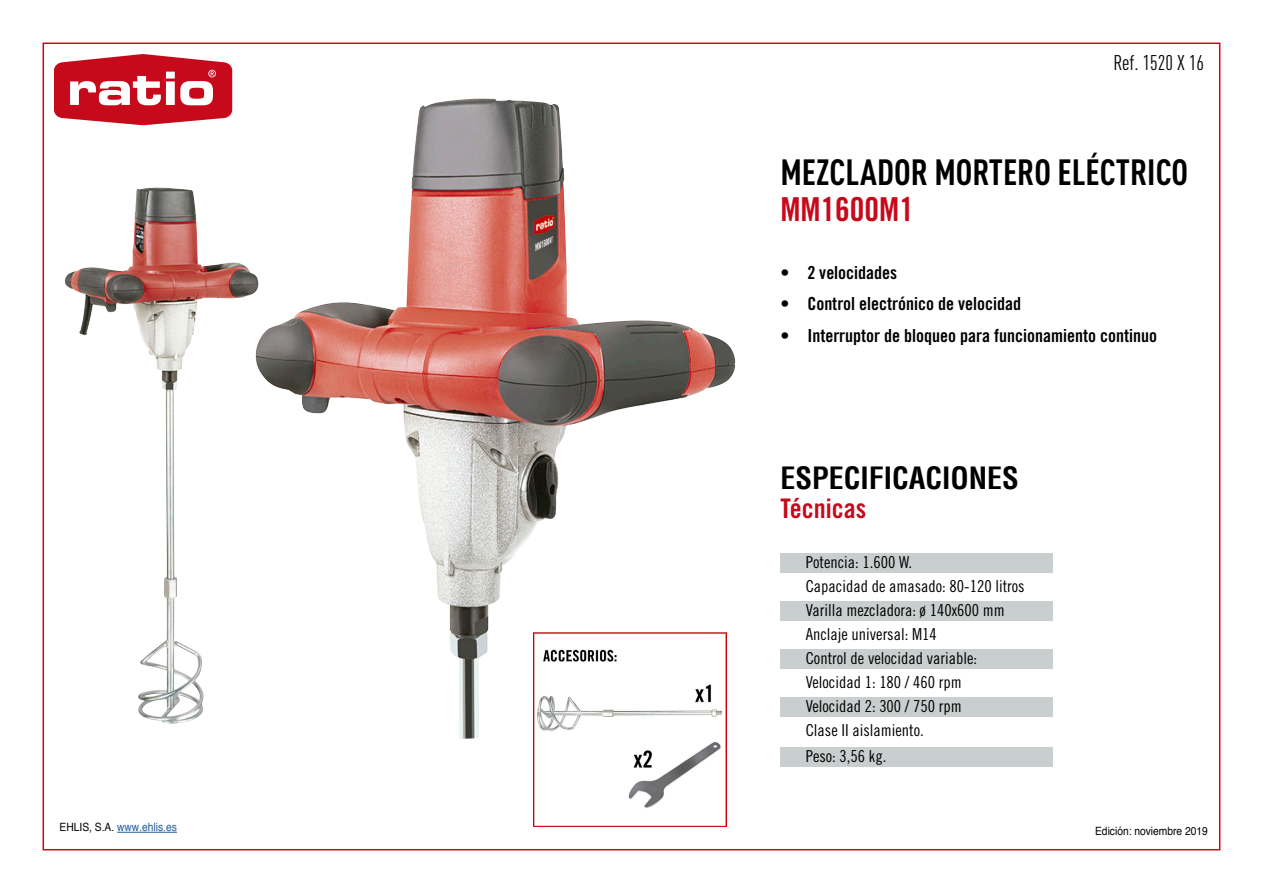
<style>
.page{position:relative;width:1263px;height:893px;background:#fff}
.page>*{position:absolute;margin:0;border:0;box-sizing:border-box;transform-origin:0 0}
.t1{font:700 36px "DIN Cond";color:#000}
.t2{font:33px "Trade Gothic LT Std Bd Cn 20";color:#c60a1c}
.t3{font:700 condensed 30px "Helvetica";color:#000}
.t4{font:27px "Trade Gothic LT Std Bd Cn 20";color:#c60a1c}
.t5{font:21px "DIN Cond";color:#000}
.t6{font:18px "Trade Gothic LT Std Bd Cn 20";color:#000}
.t7{font:16.5px "Trade Gothic LT Std Cn 18";color:#000}
.t8{font:11.4px "Helvetica";color:#235d9b;scale:.9 1}
.t9{font:11.4px "Helvetica";color:#000;scale:.9 1}
.s1{color:#000}
</style>
<div class="page">
<svg style="left:54px;top:54px;width:178px;height:71px"></svg>
<hr style="left:117px;top:832px;width:60px;height:1px;background:#235d9b">
<div style="left:780px;top:747px;width:272px;height:19px;background:#c9cecf"></div>
<div style="left:780px;top:553px;width:272px;height:20px;background:#c9cecf"></div>
<div style="left:780px;top:602px;width:272px;height:19px;background:#c9cecf"></div>
<div style="left:780px;top:650px;width:272px;height:19px;background:#c9cecf"></div>
<div style="left:780px;top:698px;width:272px;height:19px;background:#c9cecf"></div>
<img style="left:255px;top:102px;width:481px;height:637px">
<img style="left:65px;top:188px;width:139px;height:536px">
<img style="left:533px;top:632px;width:194px;height:195px">
<p class="t8" style="left:60px;top:819px;width:132px"><span class="s1">EHLIS, S.A.</span> www.ehlis.es</p>
<p class="t5" style="left:1113px;top:50px;width:92px">Ref. 1520 X 16</p>
<p class="t1" style="left:780px;top:150px;width:409px">MEZCLADOR MORTERO ELÉCTRICO</p>
<p class="t2" style="left:780px;top:189px;width:135px">MM1600M1</p>
<p class="t6" style="left:780px;top:261px;width:118px">• 2 velocidades</p>
<p class="t6" style="left:780px;top:293px;width:242px">• Control electrónico de velocidad</p>
<p class="t6" style="left:780px;top:324px;width:378px">• Interruptor de bloqueo para funcionamiento continuo</p>
<p class="t3" style="left:780px;top:459px;width:240px">ESPECIFICACIONES</p>
<p class="t4" style="left:780px;top:491px;width:87px">Técnicas</p>
<p class="t7" style="left:806px;top:552px;width:108px">Potencia: 1.600 W.</p>
<p class="t7" style="left:806px;top:576px;width:220px">Capacidad de amasado: 80-120 litros</p>
<p class="t7" style="left:806px;top:600px;width:201px">Varilla mezcladora: ø 140x600 mm</p>
<p class="t7" style="left:806px;top:624px;width:133px">Anclaje universal: M14</p>
<p class="t7" style="left:806px;top:648px;width:173px">Control de velocidad variable:</p>
<p class="t7" style="left:806px;top:672px;width:158px">Velocidad 1: 180 / 460 rpm</p>
<p class="t7" style="left:806px;top:696px;width:158px">Velocidad 2: 300 / 750 rpm</p>
<p class="t7" style="left:806px;top:720px;width:120px">Clase II aislamiento.</p>
<p class="t7" style="left:806px;top:746px;width:82px">Peso: 3,56 kg.</p>
<p class="t9" style="left:1095px;top:822px;width:127px">Edición: noviembre 2019</p>
</div>
